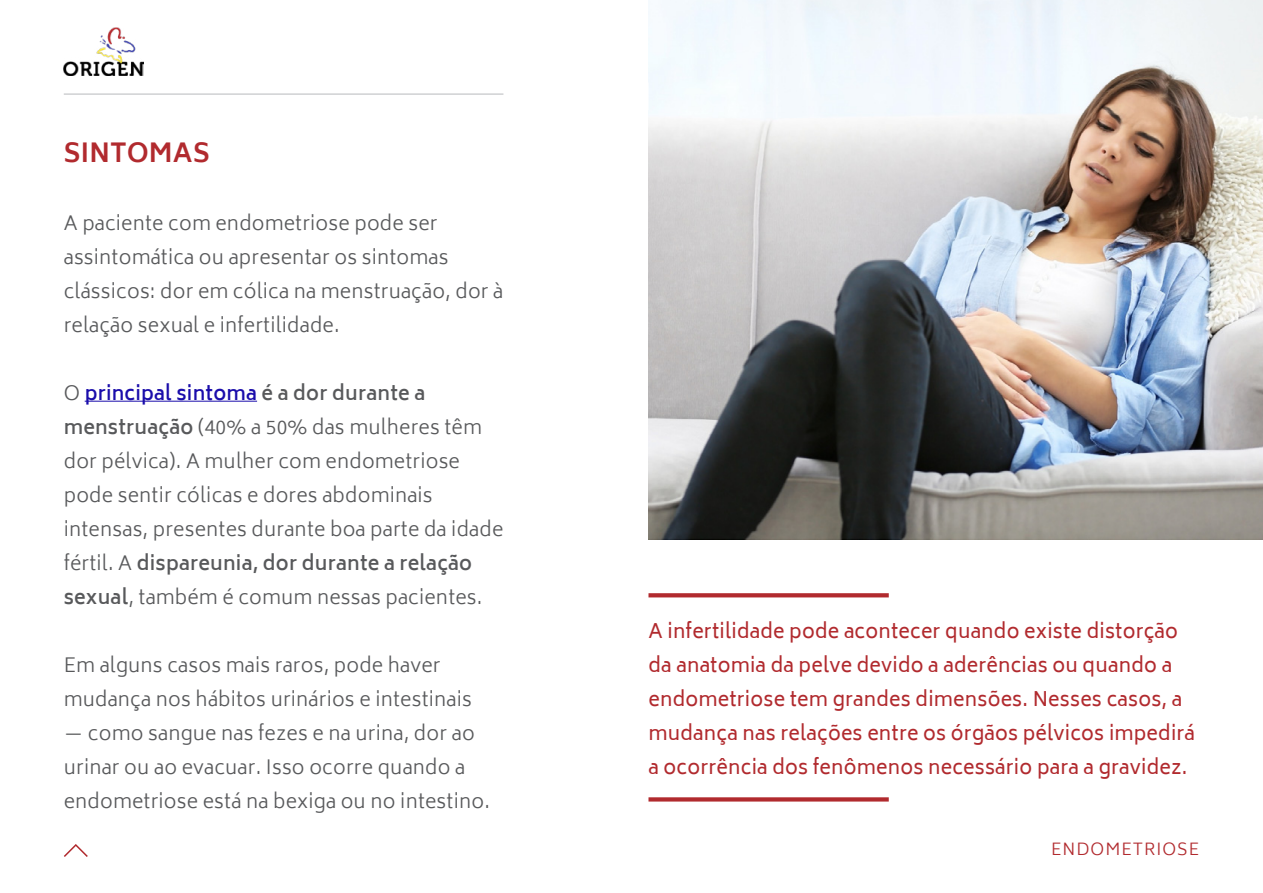
<style>
.page{position:relative;width:1263px;height:893px;background:#fff}
.page>*{position:absolute;margin:0;border:0;box-sizing:border-box;transform-origin:0 0}
.t1{font:700 25.5px "Biryani";letter-spacing:.01em;color:#b12a2e}
.t2{font:300 19.5px/34px "Biryani";letter-spacing:.01em;color:#58595b}
.t3{font:19.5px/34px "Biryani";letter-spacing:.01em;color:#b12a2e}
.t4{font:300 16.5px "Biryani";letter-spacing:.06em;color:#b12a2e}
.s1{font-weight:600;color:#1a0dab}
.s2{font-weight:600}
</style>
<div class="page">
<hr style="left:64px;top:94px;width:1135px;height:1px;background:#bcbec0">
<svg style="left:64px;top:844px;width:24px;height:13px"></svg>
<img style="left:64px;top:27px;width:79px;height:49px">
<hr style="left:85px;top:401px;width:172px;height:1px;background:#1a0dab">
<svg style="left:648px;top:593px;width:241px;height:4px"></svg>
<svg style="left:648px;top:797px;width:241px;height:4px"></svg>
<img style="left:648px;top:0;width:615px;height:540px">
<div style="left:503px;top:83px;width:145px;height:27px;background:#fff"></div>
<h1 class="t1" style="left:64px;top:138px;width:147px">SINTOMAS</h1>
<p class="t2" style="left:64px;top:206px;width:441px">A paciente com endometriose pode ser assintomática ou apresentar os sintomas clássicos: dor em cólica na menstruação, dor à relação sexual e infertilidade.</p>
<p class="t2" style="left:64px;top:376px;width:441px">O <span class="s1">principal sintoma</span> <span class="s2">é a dor durante a menstruação</span> (40% a 50% das mulheres têm dor pélvica). A mulher com endometriose pode sentir cólicas e dores abdominais intensas, presentes durante boa parte da idade fértil. A <span class="s2">dispareunia, dor durante a relação sexual</span>, também é comum nessas pacientes.</p>
<p class="t2" style="left:64px;top:648px;width:410px">Em alguns casos mais raros, pode haver mudança nos hábitos urinários e intestinais</p>
<p class="t2" style="left:64px;top:716px;width:428px">— como sangue nas fezes e na urina, dor ao urinar ou ao evacuar. Isso ocorre quando a endometriose está na bexiga ou no intestino.</p>
<p class="t3" style="left:648px;top:614px;width:548px">A infertilidade pode acontecer quando existe distorção da anatomia da pelve devido a aderências ou quando a endometriose tem grandes dimensões. Nesses casos, a mudança nas relações entre os órgãos pélvicos impedirá a ocorrência dos fenômenos necessário para a gravidez.</p>
<p class="t4" style="left:1051px;top:840px;width:149px">ENDOMETRIOSE</p>
</div>
